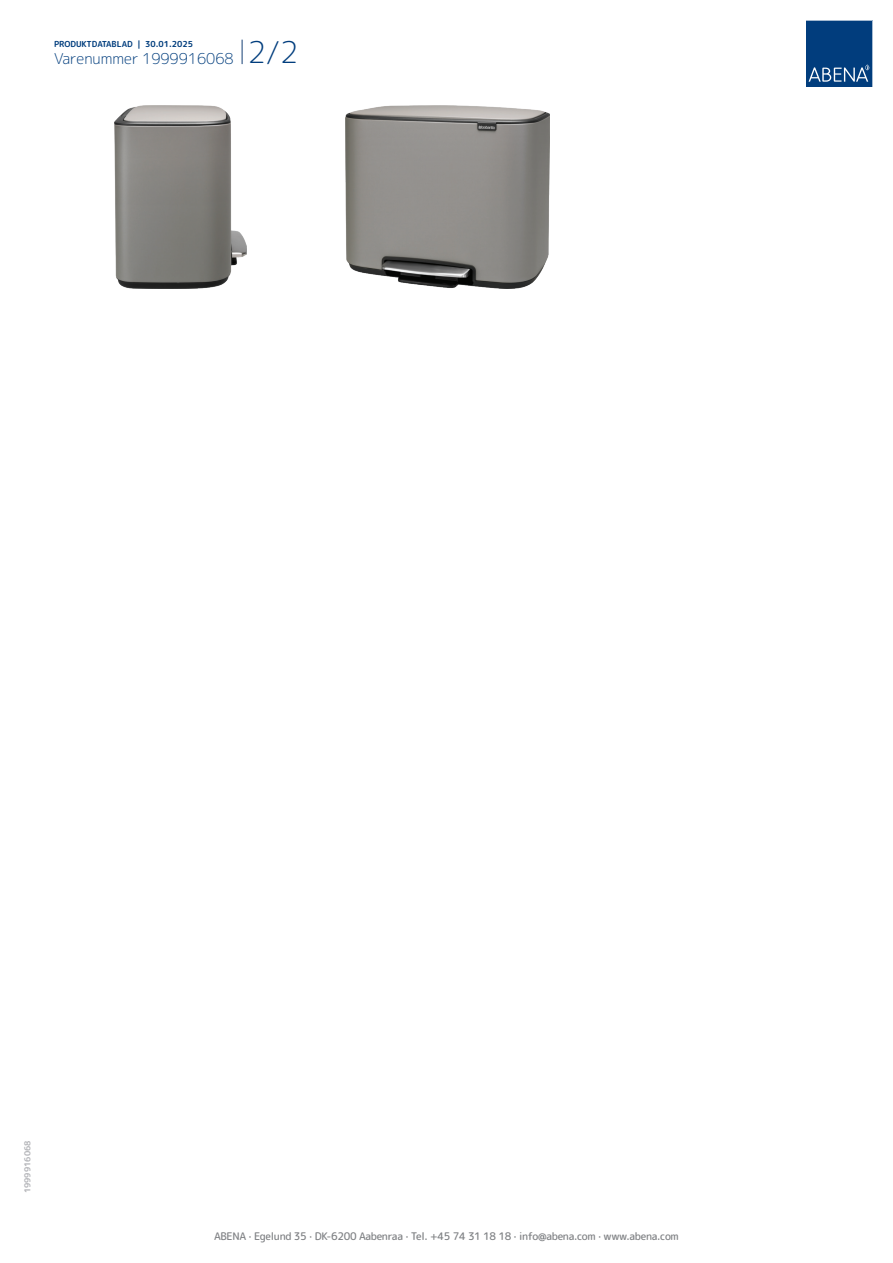
<style>
.page{position:relative;width:893px;height:1263px;background:#fff}
.page>*{position:absolute;margin:0;border:0;box-sizing:border-box;transform-origin:0 0}
.t1{font:300 15px "Rounded Mplus 1 c";color:#013d7d}
.t2{font:500 10.5px "Rounded Mplus 1 c";letter-spacing:-.03em;color:#808285}
.t3{font:700 8.25px "Rounded Mplus 1 c";color:#013d7d}
.t4{font:700 8.25px "Rounded Mplus 1 c";color:#b2b3b7}
.s1{font-size:30px}
</style>
<div class="page">
<svg style="left:242px;top:40px;width:1px;height:24px"></svg>
<svg style="left:806px;top:20px;width:67px;height:67px;background:#144b86"></svg>
<img style="left:115px;top:106px;width:131px;height:182px">
<img style="left:345px;top:106px;width:204px;height:182px">
<p class="t3" style="left:54px;top:38px;width:141px">PRODUKTDATABLAD | 30.01.2025</p>
<h1 class="t1" style="left:54px;top:48px;width:246px">Varenummer 1999916068 <span class="s1">2/2</span></h1>
<p class="t4" style="left:22px;top:1193px;width:54px;rotate:-90deg">1999916068</p>
<p class="t2" style="left:214px;top:1229px;width:466px">ABENA · Egelund 35 · DK-6200 Aabenraa · Tel. +45 74 31 18 18 · info@abena.com · www.abena.com</p>
</div>
